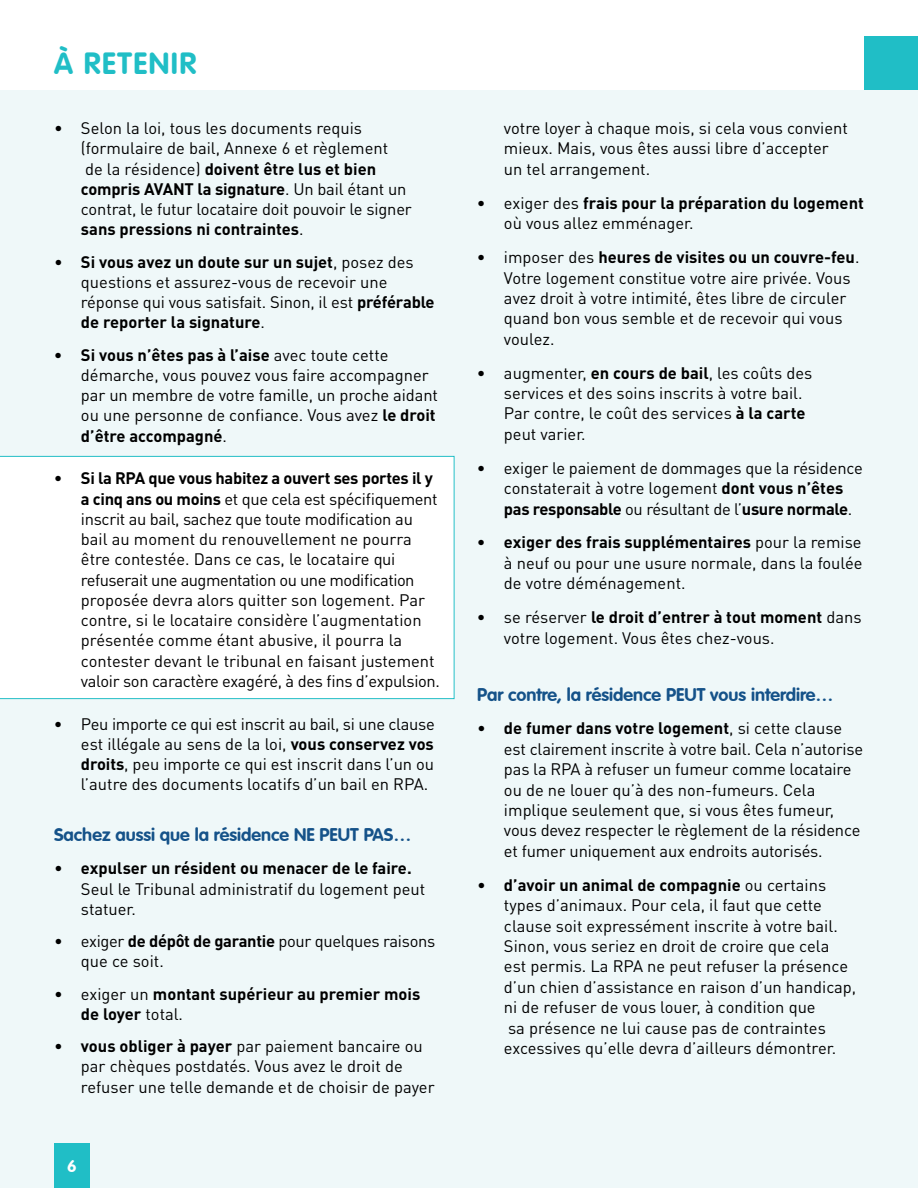
<style>
.page{position:relative;width:918px;height:1188px;background:#fff}
.page>*{position:absolute;margin:0;border:0;box-sizing:border-box;transform-origin:0 0}
.t1{font:700 30px "VAG Rounded";letter-spacing:.05em;color:#20bec6}
.t2{font:700 18px "VAG Rounded";color:#155289}
.t3{font:16.5px/20.2px "DINOT";color:#000}
.t4{font:700 16.5px/20.2px "DINOT";color:#000}
.t5{font:16.5px/20.2px "DINOT";letter-spacing:-.02em;color:#000}
.t6{font:700 16.5px "VAG Rounded";color:#fff}
.s1{font-weight:700}
.s2{font-weight:400}
</style>
<div class="page">
<div style="left:0;top:90px;width:918px;height:1098px;background:#eff8f9"></div>
<div style="left:0;top:456px;width:454px;height:243px;background:#fff"></div>
<div style="left:864px;top:36px;width:54px;height:54px;background:#20bec6"></div>
<div style="left:54px;top:1143px;width:36px;height:45px;background:#20bec6"></div>
<h1 class="t1" style="left:54px;top:46px;width:144px">À RETENIR</h1>
<p class="t3" style="left:81px;top:117px;width:332px;text-indent:-27px">• Selon la loi, tous les documents requis (formulaire de bail, Annexe 6 et règlement<br>de la résidence) <span class="s1">doivent être lus et bien compris AVANT la signature</span>. Un bail étant un contrat, le futur locataire doit pouvoir le signer <span class="s1">sans pressions ni contraintes</span>.</p>
<p class="t3" style="left:81px;top:251px;width:355px;text-indent:-27px">• <span class="s1">Si vous avez un doute sur un sujet</span>, posez des questions et assurez-vous de recevoir une réponse qui vous satisfait. Sinon, il est <span class="s1">préférable de reporter la signature</span>.</p>
<p class="t3" style="left:81px;top:344px;width:359px;text-indent:-27px"><span class="s1">• Si vous n’êtes pas à l’aise</span> avec toute cette démarche, vous pouvez vous faire accompagner par un membre de votre famille, un proche aidant ou une personne de confiance. Vous avez <span class="s1">le droit d’être accompagné</span>.</p>
<p class="t3" style="left:81px;top:468px;width:361px;text-indent:-27px"><span class="s1">• Si la RPA que vous habitez a ouvert ses portes il y a cinq ans ou moins</span> et que cela est spécifiquement inscrit au bail, sachez que toute modification au bail au moment du renouvellement ne pourra être contestée. Dans ce cas, le locataire qui refuserait une augmentation ou une modification proposée devra alors quitter son logement. Par contre, si le locataire considère l’augmentation présentée comme étant abusive, il pourra la contester devant le tribunal en faisant justement valoir son caractère exagéré, à des fins d’expulsion.</p>
<p class="t3" style="left:81px;top:713px;width:355px;text-align:justify;text-indent:-27px">• Peu importe ce qui est inscrit au bail, si une clause est illégale au sens de la loi, <span class="s1">vous conservez vos droits</span>, peu importe ce qui est inscrit dans l’un ou l’autre des documents locatifs d’un bail en RPA.</p>
<p class="t2" style="left:54px;top:824px;width:359px">Sachez aussi que la résidence NE PEUT PAS…</p>
<p class="t3" style="left:81px;top:858px;width:346px;text-indent:-27px">• <span class="s1">expulser un résident ou menacer de le faire.<br></span>Seul le Tribunal administratif du logement peut statuer.</p>
<p class="t5" style="left:81px;top:930px;width:356px;text-indent:-27px">• exiger <span class="s1">de dépôt de garantie</span> pour quelques raisons que ce soit.</p>
<p class="t4" style="left:81px;top:983px;width:341px;text-indent:-27px"><span class="s2">• exiger un</span> montant supérieur au premier mois de loyer <span class="s2">total.</span></p>
<p class="t3" style="left:81px;top:1035px;width:355px;text-indent:-27px">• <span class="s1">vous obliger à payer</span> par paiement bancaire ou par chèques postdatés. Vous avez le droit de refuser une telle demande et de choisir de payer</p>
<p class="t6" style="left:67px;top:1156px;width:11px">6</p>
<p class="t3" style="left:504px;top:117px;width:346px">votre loyer à chaque mois, si cela vous convient mieux. Mais, vous êtes aussi libre d’accepter un tel arrangement.</p>
<p class="t4" style="left:504px;top:192px;width:361px;text-indent:-27px"><span class="s2">• exiger des</span> frais pour la préparation du logement <span class="s2">où vous allez emménager.</span></p>
<p class="t3" style="left:504px;top:246px;width:357px;text-indent:-27px">• imposer des <span class="s1">heures de visites ou un couvre-feu</span>.<br>Votre logement constitue votre aire privée. Vous avez droit à votre intimité, êtes libre de circuler quand bon vous semble et de recevoir qui vous voulez.</p>
<p class="t3" style="left:504px;top:362px;width:310px;text-indent:-27px">• augmenter, <span class="s1">en cours de bail</span>, les coûts des services et des soins inscrits à votre bail.<br>Par contre, le coût des services <span class="s1">à la carte </span>peut varier.</p>
<p class="t3" style="left:504px;top:457px;width:360px;text-indent:-27px">• exiger le paiement de dommages que la résidence constaterait à votre logement <span class="s1">dont vous n’êtes pas responsable</span> ou résultant de l’<span class="s1">usure normale</span>.</p>
<p class="t3" style="left:504px;top:532px;width:360px;text-align:justify;text-indent:-27px">• <span class="s1">exiger des frais supplémentaires</span> pour la remise à neuf ou pour une usure normale, dans la foulée de votre déménagement.</p>
<p class="t3" style="left:504px;top:606px;width:359px;text-indent:-27px">• se réserver <span class="s1">le droit d’entrer à tout moment</span> dans votre logement. Vous êtes chez-vous.</p>
<p class="t2" style="left:477px;top:684px;width:358px">Par contre, la résidence PEUT vous interdire…</p>
<p class="t3" style="left:504px;top:718px;width:361px;text-indent:-27px">• <span class="s1">de fumer dans votre logement</span>, si cette clause est clairement inscrite à votre bail. Cela n’autorise pas la RPA à refuser un fumeur comme locataire ou de ne louer qu’à des non-fumeurs. Cela implique seulement que, si vous êtes fumeur, vous devez respecter le règlement de la résidence et fumer uniquement aux endroits autorisés.</p>
<p class="t3" style="left:504px;top:874px;width:354px;text-indent:-27px">• <span class="s1">d’avoir un animal de compagnie</span> ou certains types d’animaux. Pour cela, il faut que cette clause soit expressément inscrite à votre bail.<br>Sinon, vous seriez en droit de croire que cela<br>est permis. La RPA ne peut refuser la présence d’un chien d’assistance en raison d’un handicap, ni de refuser de vous louer, à condition que<br>sa présence ne lui cause pas de contraintes excessives qu’elle devra d’ailleurs démontrer.</p>
</div>
